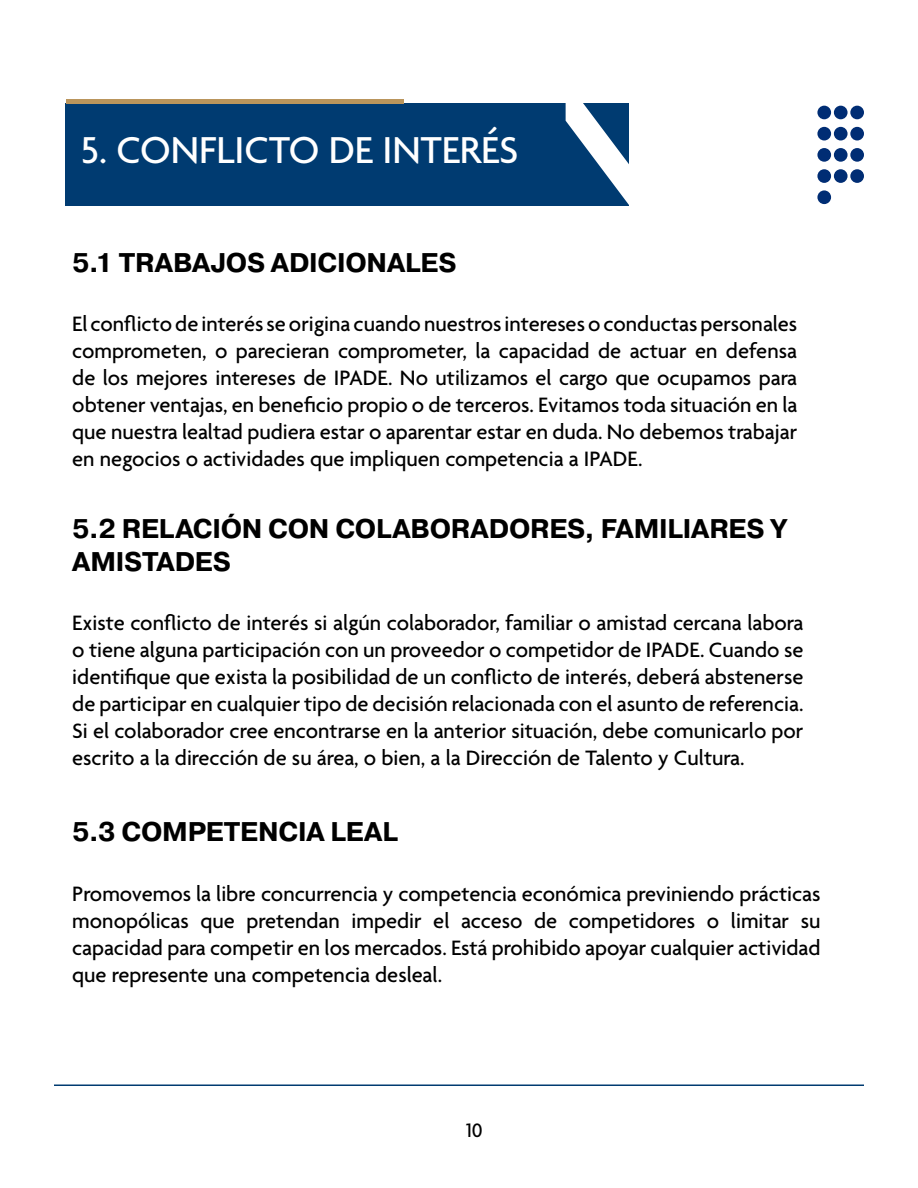
<style>
.page{position:relative;width:918px;height:1188px;background:#fff}
.page>*{position:absolute;margin:0;border:0;box-sizing:border-box;transform-origin:0 0}
.t1{font:500 40.5px "Agenda";color:#fff}
.t2{font:700 27px/32.4px "Pragmatica";letter-spacing:-.01em;color:#000}
.t3{font:500 22.5px/27px "Agenda";color:#000;text-align:justify}
.t4{font:500 21px "Agenda";color:#000}
</style>
<div class="page">
<div style="left:65px;top:103px;width:564px;height:102px;background:#003b71"></div>
<div style="left:66px;top:99px;width:337px;height:5px;background:#ba955c"></div>
<div style="left:834px;top:106px;width:14px;height:13px;background:#002d74;border-radius:50%"></div>
<div style="left:850px;top:106px;width:14px;height:13px;background:#002d74;border-radius:50%"></div>
<div style="left:817px;top:127px;width:14px;height:14px;background:#002d74;border-radius:50%"></div>
<div style="left:834px;top:127px;width:14px;height:14px;background:#002d74;border-radius:50%"></div>
<div style="left:850px;top:127px;width:14px;height:14px;background:#002d74;border-radius:50%"></div>
<div style="left:817px;top:148px;width:14px;height:14px;background:#002d74;border-radius:50%"></div>
<div style="left:834px;top:148px;width:14px;height:14px;background:#002d74;border-radius:50%"></div>
<div style="left:850px;top:148px;width:14px;height:14px;background:#002d74;border-radius:50%"></div>
<div style="left:817px;top:169px;width:14px;height:14px;background:#002d74;border-radius:50%"></div>
<div style="left:817px;top:106px;width:14px;height:13px;background:#002d74;border-radius:50%"></div>
<div style="left:834px;top:169px;width:14px;height:14px;background:#002d74;border-radius:50%"></div>
<div style="left:850px;top:169px;width:14px;height:14px;background:#002d74;border-radius:50%"></div>
<div style="left:817px;top:190px;width:14px;height:14px;background:#002d74;border-radius:50%"></div>
<hr style="left:54px;top:1084px;width:810px;height:2px;background:#003b71">
<svg style="left:566px;top:103px;width:63px;height:102px"></svg>
<h1 class="t1" style="left:81px;top:129px;width:439px">5. CONFLICTO DE INTERÉS</h1>
<p class="t2" style="left:72px;top:247px;width:386px">5.1 TRABAJOS ADICIONALES</p>
<p class="t3" style="left:72px;top:312px;width:727px">El conflicto de interés se origina cuando nuestros intereses o conductas personales comprometen, o parecieran comprometer, la capacidad de actuar en defensa de los mejores intereses de IPADE. No utilizamos el cargo que ocupamos para obtener ventajas, en beneficio propio o de terceros. Evitamos toda situación en la que nuestra lealtad pudiera estar o aparentar estar en duda. No debemos trabajar en negocios o actividades que impliquen competencia a IPADE.</p>
<p class="t2" style="left:72px;top:513px;width:717px">5.2 RELACIÓN CON COLABORADORES, FAMILIARES Y<br>AMISTADES</p>
<p class="t3" style="left:72px;top:611px;width:733px">Existe conflicto de interés si algún colaborador, familiar o amistad cercana labora o tiene alguna participación con un proveedor o competidor de IPADE. Cuando se identifique que exista la posibilidad de un conflicto de interés, deberá abstenerse de participar en cualquier tipo de decisión relacionada con el asunto de referencia.<br>Si el colaborador cree encontrarse en la anterior situación, debe comunicarlo por escrito a la dirección de su área, o bien, a la Dirección de Talento y Cultura.</p>
<p class="t2" style="left:72px;top:816px;width:327px">5.3 COMPETENCIA LEAL</p>
<p class="t3" style="left:72px;top:881px;width:750px">Promovemos la libre concurrencia y competencia económica previniendo prácticas monopólicas que pretendan impedir el acceso de competidores o limitar su capacidad para competir en los mercados. Está prohibido apoyar cualquier actividad que represente una competencia desleal.</p>
<p class="t4" style="left:466px;top:1119px;width:18px">10</p>
</div>
